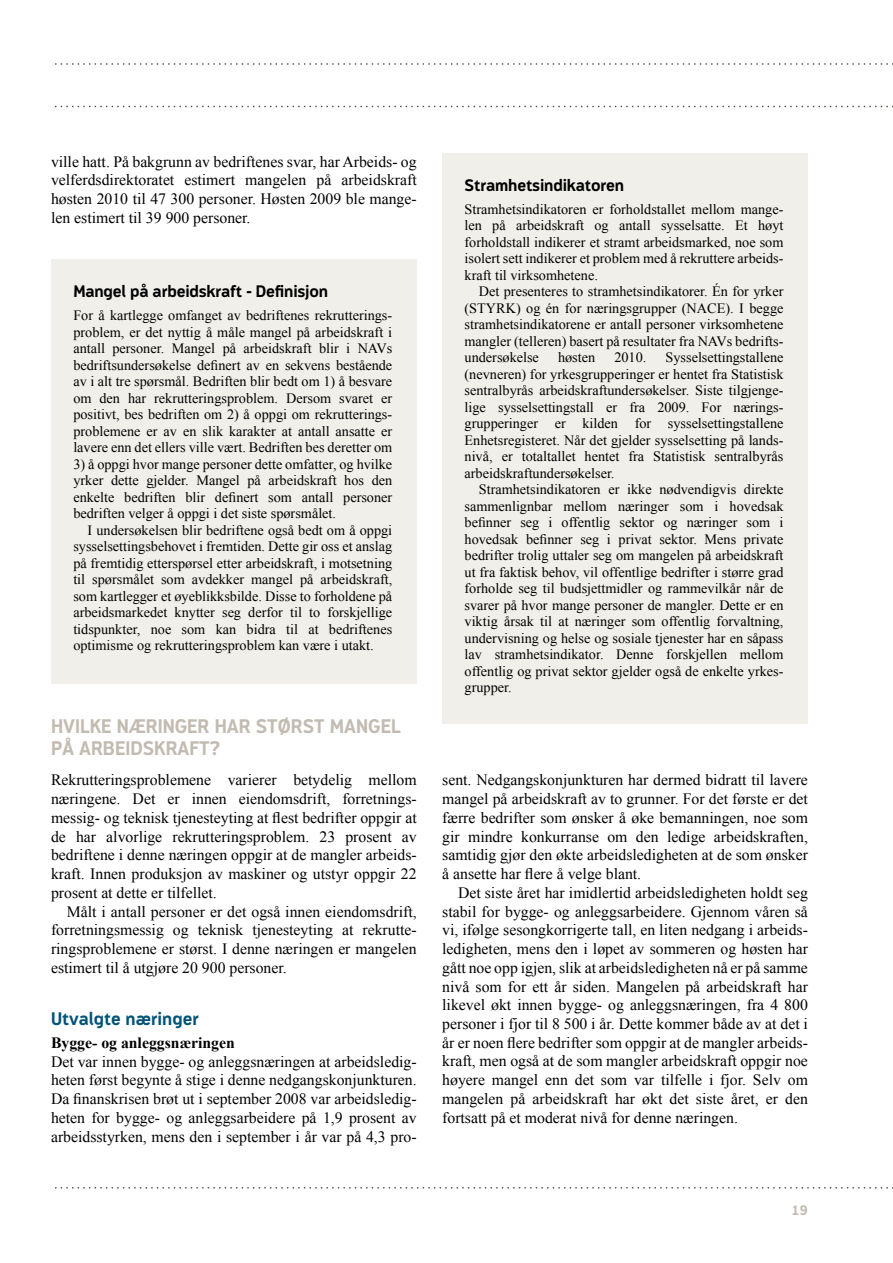
<style>
.page{position:relative;width:893px;height:1263px;background:#fff}
.page>*{position:absolute;margin:0;border:0;box-sizing:border-box;transform-origin:0 0}
.t1{font:700 19.5px/22.5px "Modus";color:#c2bbb1}
.t2{font:700 18px "Modus";color:#005377}
.t3{font:700 16.5px "Modus";letter-spacing:-.01em;color:#000}
.t4{font:15.75px/18.8px "Times New Roman";color:#000;text-align:justify}
.t5{font:700 15.75px "Times New Roman";color:#000}
.t6{font:14.25px/16.5px "Times New Roman";color:#000;text-align:justify}
.t7{font:700 13.5px "Modus";color:#c2bbb1}
</style>
<div class="page">
<svg style="left:55px;top:63px;width:838px;height:2px"></svg>
<svg style="left:55px;top:1187px;width:838px;height:1px"></svg>
<svg style="left:55px;top:106px;width:838px;height:1px"></svg>
<div style="left:51px;top:259px;width:366px;height:425px;background:#f0efea"></div>
<div style="left:442px;top:153px;width:366px;height:571px;background:#f0efea"></div>
<p class="t4" style="left:51px;top:152px;width:367px">ville hatt. På bakgrunn av bedriftenes svar, har Arbeids- og velferdsdirektoratet estimert mangelen på arbeidskraft høsten 2010 til 47 300 personer. Høsten 2009 ble mange‑ len estimert til 39 900 personer.</p>
<p class="t3" style="left:73px;top:282px;width:256px">Mangel på arbeidskraft - Definisjon</p>
<p class="t6" style="left:73px;top:307px;width:320px">For å kartlegge omfanget av bedriftenes rekrutterings‑ problem, er det nyttig å måle mangel på arbeidskraft i antall personer. Mangel på arbeidskraft blir i NAVs bedriftsundersøkelse definert av en sekvens bestående av i alt tre spørsmål. Bedriften blir bedt om 1) å besvare om den har rekrutteringsproblem. Dersom svaret er positivt, bes bedriften om 2) å oppgi om rekrutterings‑ problemene er av en slik karakter at antall ansatte er lavere enn det ellers ville vært. Bedriften bes deretter om</p>
<p class="t6" style="left:73px;top:455px;width:320px">3) å oppgi hvor mange personer dette omfatter, og hvilke yrker dette gjelder. Mangel på arbeidskraft hos den enkelte bedriften blir definert som antall personer bedriften velger å oppgi i det siste spørsmålet.</p>
<p class="t6" style="left:73px;top:521px;width:320px;text-indent:14px">I undersøkelsen blir bedriftene også bedt om å oppgi sysselsettingsbehovet i fremtiden. Dette gir oss et anslag på fremtidig etterspørsel etter arbeidskraft, i motsetning til spørsmålet som avdekker mangel på arbeidskraft, som kartlegger et øyeblikksbilde. Disse to forholdene på arbeidsmarkedet knytter seg derfor til to forskjellige tidspunkter, noe som kan bidra til at bedriftenes optimisme og rekrutteringsproblem kan være i utakt.</p>
<h1 class="t1" style="left:51px;top:715px;width:347px">Hvilke næringer har størst mangel på arbei dskraft?</h1>
<p class="t4" style="left:51px;top:770px;width:367px">Rekrutteringsproblemene varierer betydelig mellom næringene. Det er innen eiendomsdrift, forretnings‑ messig- og teknisk tjenesteyting at flest bedrifter oppgir at de har alvorlige rekrutteringsproblem. 23 prosent av bedriftene i denne næringen oppgir at de mangler arbeids‑ kraft. Innen produksjon av maskiner og utstyr oppgir 22 prosent at dette er tilfellet.</p>
<p class="t4" style="left:51px;top:902px;width:367px;text-indent:16px">Målt i antall personer er det også innen eiendomsdrift, forretningsmessig og teknisk tjenesteyting at rekrutte‑ ringsproblemene er størst. I denne næringen er mangelen estimert til å utgjøre 20 900 personer.</p>
<p class="t2" style="left:51px;top:1008px;width:149px">Utvalgte næringer</p>
<p class="t5" style="left:51px;top:1032px;width:185px">Bygge- og anleggsnæringen</p>
<p class="t4" style="left:51px;top:1052px;width:367px">Det var innen bygge- og anleggsnæringen at arbeidsledig‑ heten først begynte å stige i denne nedgangskonjunkturen.<br>Da finanskrisen brøt ut i september 2008 var arbeidsledig‑ heten for bygge- og anleggsarbeidere på 1,9 prosent av arbeidsstyrken, mens den i september i år var på 4,3 pro‑</p>
<p class="t3" style="left:465px;top:176px;width:161px">Stramhetsindikatoren</p>
<p class="t6" style="left:465px;top:201px;width:320px">Stramhetsindikatoren er forholdstallet mellom mange‑ len på arbeidskraft og antall sysselsatte. Et høyt forholdstall indikerer et stramt arbeidsmarked, noe som isolert sett indikerer et problem med å rekruttere arbeids‑ kraft til virksomhetene.</p>
<p class="t6" style="left:465px;top:283px;width:320px;text-indent:14px">Det presenteres to stramhetsindikatorer. Én for yrker (STYRK) og én for næringsgrupper (NACE). I begge stramhetsindikatorene er antall personer virksomhetene mangler (telleren) basert på resultater fra NAVs bedrifts‑ undersøkelse</p>
<p class="t6" style="left:465px;top:349px;width:320px;text-indent:201px">Sysselsettingstallene (nevneren) for yrkesgrupperinger er hentet fra Statistisk sentralbyrås arbeidskraftundersøkelser. Siste tilgjenge‑ lige sysselsettingstall er fra 2009. For nærings‑ grupperinger er kilden for sysselsettingstallene Enhetsregisteret. Når det gjelder sysselsetting på lands‑ nivå, er totaltallet hentet fra Statistisk sentralbyrås arbeidskraftundersøkelser.</p>
<p class="t6" style="left:465px;top:481px;width:320px;text-indent:14px">Stramhetsindikatoren er ikke nødvendigvis direkte sammenlignbar mellom næringer som i hovedsak befinner seg i offentlig sektor og næringer som i hovedsak befinner seg i privat sektor. Mens private bedrifter trolig uttaler seg om mangelen på arbeidskraft ut fra faktisk behov, vil offentlige bedrifter i større grad forholde seg til budsjettmidler og rammevilkår når de svarer på hvor mange personer de mangler. Dette er en viktig årsak til at næringer som offentlig forvaltning, undervisning og helse og sosiale tjenester har en såpass lav stramhetsindikator. Denne forskjellen mellom offentlig og privat sektor gjelder også de enkelte yrkes‑ grupper.</p>
<p class="t6" style="left:558px;top:349px;width:39px">høsten</p>
<p class="t6" style="left:614px;top:349px;width:34px">2010.</p>
<p class="t4" style="left:442px;top:770px;width:367px">sent. Nedgangskonjunkturen har dermed bidratt til lavere mangel på arbeidskraft av to grunner. For det første er det færre bedrifter som ønsker å øke bemanningen, noe som gir mindre konkurranse om den ledige arbeidskraften, samtidig gjør den økte arbeidsledigheten at de som ønsker å ansette har flere å velge blant.</p>
<p class="t4" style="left:442px;top:883px;width:367px;text-indent:16px">Det siste året har imidlertid arbeidsledigheten holdt seg stabil for bygge- og anleggsarbeidere. Gjennom våren så vi, ifølge sesongkorrigerte tall, en liten nedgang i arbeids‑ ledigheten, mens den i løpet av sommeren og høsten har gått noe opp igjen, slik at arbeidsledigheten nå er på samme nivå som for ett år siden. Mangelen på arbeidskraft har likevel økt innen bygge- og anleggsnæringen, fra 4 800 personer i fjor til 8 500 i år. Dette kommer både av at det i år er noen flere bedrifter som oppgir at de mangler arbeids‑ kraft, men også at de som mangler arbeidskraft oppgir noe høyere mangel enn det som var tilfelle i fjor. Selv om mangelen på arbeidskraft har økt det siste året, er den fortsatt på et moderat nivå for denne næringen.</p>
<p class="t7" style="left:791px;top:1203px;width:18px">19</p>
</div>
